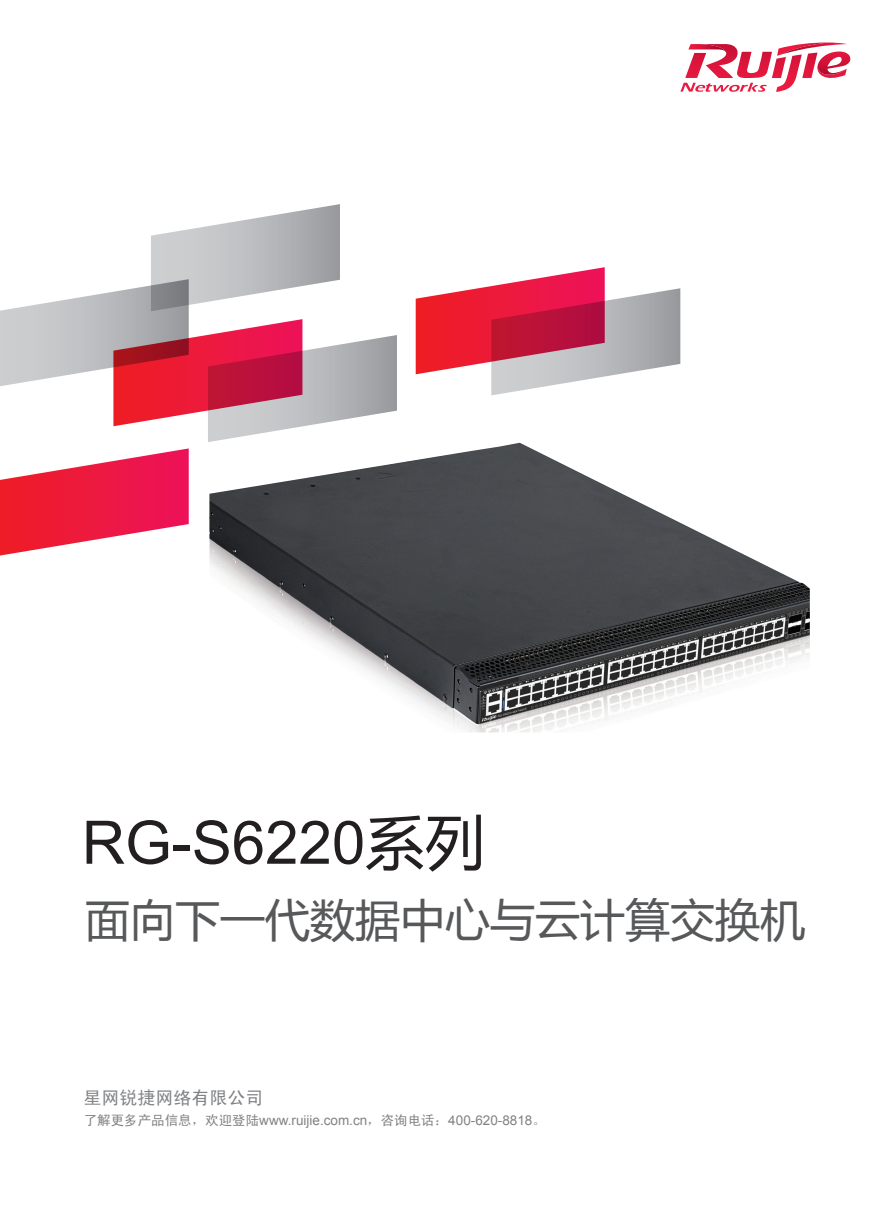
<style>
.page{position:relative;width:893px;height:1212px;background:#fff}
.page>*{position:absolute;margin:0;border:0;box-sizing:border-box;transform-origin:0 0}
.t1{font:60px "Arial";color:#231f20}
.t2{font:45px "Microsoft Ya Hei";color:#57585a}
.t3{font:18px "Sim Hei";color:#808285}
.t4{font:13.5px "Arial";color:#808285}
.s1{font-family:"Microsoft Ya Hei"}
.s2{font-family:"Sim Hei"}
</style>
<div class="page">
<svg style="left:416px;top:267px;width:264px;height:128px"></svg>
<svg style="left:0;top:204px;width:397px;height:238px"></svg>
<svg style="left:0;top:448px;width:189px;height:107px"></svg>
<svg style="left:680px;top:43px;width:170px;height:49px"></svg>
<img style="left:209px;top:443px;width:601px;height:289px">
<h1 class="t1" style="left:82px;top:803px;width:405px">RG-S6220<span class="s1">系列</span></h1>
<h2 class="t2" style="left:85px;top:889px;width:721px">面向下一代数据中心与云计算交换机</h2>
<h3 class="t3" style="left:84px;top:1088px;width:181px">星网锐捷网络有限公司</h3>
<p class="t4" style="left:84px;top:1111px;width:464px"><span class="s2">了解更多产品信息，欢迎登陆</span>www.ruijie.com.cn<span class="s2">，咨询电话：</span>400-620-8818<span class="s2">。</span></p>
</div>
